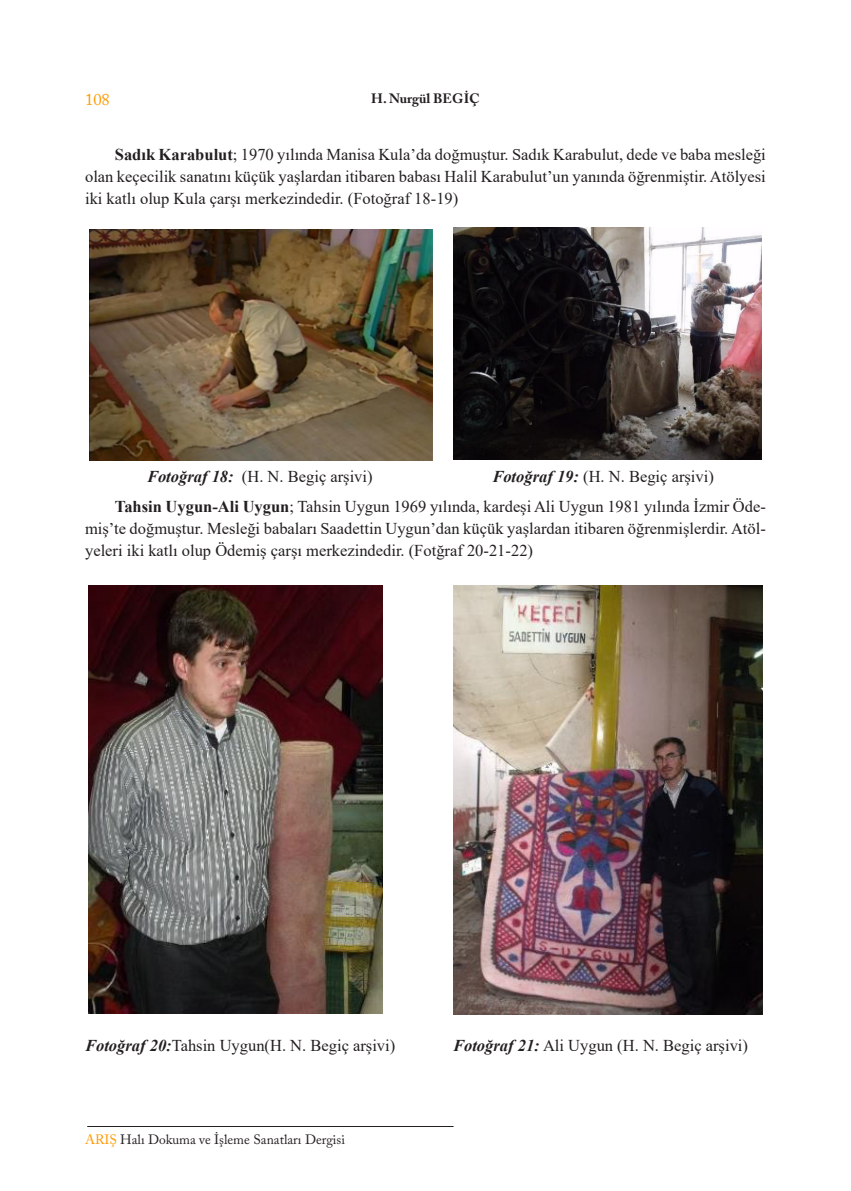
<style>
.page{position:relative;width:851px;height:1191px;background:#fff}
.page>*{position:absolute;margin:0;border:0;box-sizing:border-box;transform-origin:0 0}
.t1{font:16.5px/21.8px "Times New Roman";color:#231f20;text-align:justify}
.t2{font:16.5px "Adobe Caslon Pro";color:#f90}
.t3{font:13.5px "Adobe Caslon Pro";color:#231f20}
.t4{font:700 13.5px "Adobe Caslon Pro";color:#231f20}
.s1{font-weight:700}
.s2{font-weight:700;font-style:italic}
.s3{color:#f90}
</style>
<div class="page">
<hr style="left:87px;top:1126px;width:366px;height:1px;background:#231f20">
<img style="left:89px;top:230px;width:343px;height:230px">
<img style="left:453px;top:228px;width:308px;height:231px">
<img style="left:89px;top:586px;width:294px;height:427px">
<img style="left:453px;top:586px;width:309px;height:428px">
<p class="t2" style="left:85px;top:90px;width:26px">108</p>
<p class="t4" style="left:371px;top:90px;width:110px">H. Nurgül BEGİÇ</p>
<p class="t1" style="left:85px;top:143px;width:682px;text-indent:30px"><span class="s1">Sadık Karabulut</span>; 1970 yılında Manisa Kula’da doğmuştur. Sadık Karabulut, dede ve baba mesleği olan keçecilik sanatını küçük yaşlardan itibaren babası Halil Karabulut’un yanında öğrenmiştir. Atölyesi iki katlı olup Kula çarşı merkezindedir. (Fotoğraf 18-19)</p>
<p class="t1" style="left:147px;top:465px;width:227px"><span class="s2">Fotoğraf 18:</span> (H. N. Begiç arşivi)</p>
<p class="t1" style="left:492px;top:465px;width:223px"><span class="s2">Fotoğraf 19:</span> (H. N. Begiç arşivi)</p>
<p class="t1" style="left:85px;top:495px;width:682px;text-indent:30px"><span class="s1">Tahsin Uygun-Ali Uygun</span>; Tahsin Uygun 1969 yılında, kardeşi Ali Uygun 1981 yılında İzmir Öde&shy;miş’te doğmuştur. Mesleği babaları Saadettin Uygun’dan küçük yaşlardan itibaren öğrenmişlerdir. Atöl&shy;yeleri iki katlı olup Ödemiş çarşı merkezindedir. (Fotğraf 20-21-22)</p>
<p class="t1" style="left:85px;top:1034px;width:312px"><span class="s2">Fotoğraf 20:</span>Tahsin Uygun(H. N. Begiç arşivi)</p>
<p class="t1" style="left:453px;top:1034px;width:296px"><span class="s2">Fotoğraf 21:</span> Ali Uygun (H. N. Begiç arşivi)</p>
<p class="t3" style="left:85px;top:1131px;width:261px"><span class="s3">ARIŞ</span> Halı Dokuma ve İşleme Sanatları Dergisi</p>
</div>
